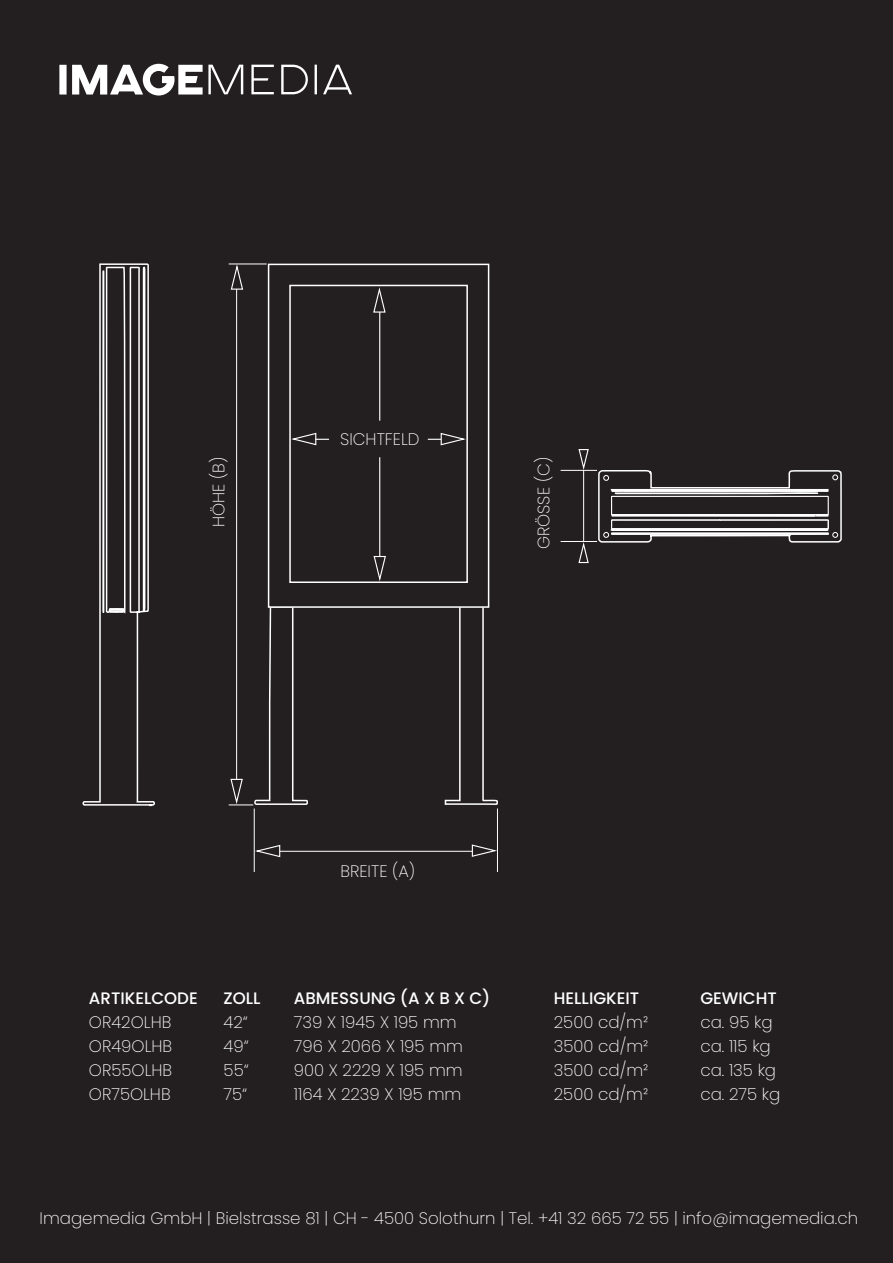
<style>
.page{position:relative;width:893px;height:1263px;background:#231f20}
.page>*{position:absolute;margin:0;border:0;box-sizing:border-box;transform-origin:0 0}
.t1{font:200 16.8px "Poppins";color:#fff}
.t2{font:200 16.65px/24px "Poppins";color:#fff;text-align:justify}
.t3{font:500 16.65px "Poppins";color:#fff}
</style>
<div class="page">
<svg style="left:59px;top:64px;width:293px;height:32px"></svg>
<svg style="left:444px;top:607px;width:54px;height:198px"></svg>
<svg style="left:82px;top:263px;width:73px;height:544px"></svg>
<hr style="left:583px;top:470px;width:1px;height:71px;background:#fff">
<hr style="left:229px;top:264px;width:38px;height:1px;background:#fff">
<div style="left:268px;top:264px;width:221px;height:344px;border:2px solid #fff"></div>
<div style="left:289px;top:285px;width:179px;height:298px;border:2px solid #fff"></div>
<svg style="left:597px;top:470px;width:245px;height:73px"></svg>
<hr style="left:236px;top:268px;width:1px;height:532px;background:#fff">
<hr style="left:254px;top:808px;width:1px;height:64px;background:#fff">
<hr style="left:497px;top:808px;width:1px;height:64px;background:#fff">
<hr style="left:261px;top:851px;width:221px;height:1px;background:#fff">
<hr style="left:561px;top:470px;width:36px;height:1px;background:#fff">
<hr style="left:561px;top:541px;width:36px;height:1px;background:#fff">
<hr style="left:379px;top:457px;width:1px;height:113px;background:#fff">
<hr style="left:379px;top:312px;width:1px;height:109px;background:#fff">
<svg style="left:373px;top:288px;width:13px;height:25px"></svg>
<svg style="left:373px;top:555px;width:13px;height:25px"></svg>
<svg style="left:292px;top:432px;width:37px;height:14px"></svg>
<svg style="left:428px;top:433px;width:37px;height:13px"></svg>
<svg style="left:230px;top:265px;width:14px;height:25px"></svg>
<svg style="left:229px;top:607px;width:80px;height:199px"></svg>
<svg style="left:578px;top:543px;width:11px;height:21px"></svg>
<svg style="left:578px;top:449px;width:11px;height:20px"></svg>
<svg style="left:256px;top:845px;width:25px;height:13px"></svg>
<svg style="left:471px;top:844px;width:25px;height:13px"></svg>
<p class="t2" style="left:207px;top:527px;width:72px;rotate:-90deg">HÖHE (B)</p>
<p class="t1" style="left:340px;top:430px;width:81px">SICHTFELD</p>
<p class="t2" style="left:532px;top:549px;width:94px;rotate:-90deg">GRÖSSE (C)</p>
<p class="t2" style="left:340px;top:859px;width:76px">BREITE (A)</p>
<p class="t3" style="left:89px;top:988px;width:110px">ARTIKELCODE</p>
<p class="t2" style="left:89px;top:1010px;width:85px">OR42OLHB OR49OLHB OR55OLHB OR75OLHB</p>
<p class="t3" style="left:224px;top:988px;width:39px">ZOLL</p>
<p class="t2" style="left:224px;top:1010px;width:27px">42“ 49“ 55“ 75“</p>
<p class="t3" style="left:294px;top:988px;width:198px">ABMESSUNG (A X B X C)</p>
<p class="t2" style="left:294px;top:1010px;width:171px;text-align:left">739 X 1945 X 195 mm<br>796 X 2066 X 195 mm<br>900 X 2229 X 195 mm<br>1164 X 2239 X 195 mm</p>
<p class="t3" style="left:554px;top:988px;width:87px">HELLIGKEIT</p>
<p class="t2" style="left:554px;top:1010px;width:96px">2500 cd/m²<br>3500 cd/m²<br>3500 cd/m²<br>2500 cd/m²</p>
<p class="t3" style="left:700px;top:988px;width:78px">GEWICHT</p>
<p class="t2" style="left:700px;top:1010px;width:81px;text-align:left">ca. 95 kg ca. 115 kg ca. 135 kg ca. 275 kg</p>
<p class="t2" style="left:40px;top:1206px;width:820px">Imagemedia GmbH | Bielstrasse 81 | CH - 4500 Solothurn | Tel. +41 32 665 72 55 | info@imagemedia.ch</p>
</div>
